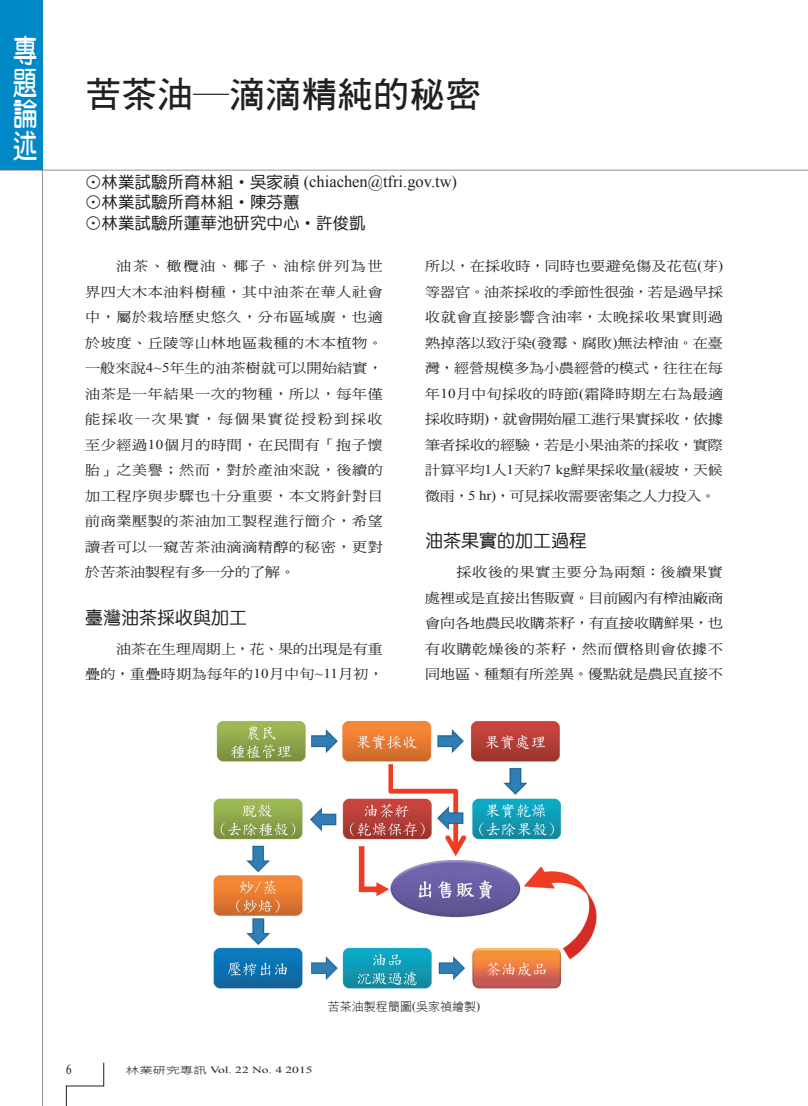
<style>
.page{position:relative;width:808px;height:1106px;background:#fff}
.page>*{position:absolute;margin:0;border:0;box-sizing:border-box;transform-origin:0 0}
.t1{font:36px "DF Hei W7 WINP BF";color:#231f20}
.t2{font:31.5px/31.5px "DF Yuan W7 WINP BF";color:#fff;text-align:justify;scale:.77 1}
.t3{font:18px "DF Yuan W5 WINP BF";color:#231f20}
.t4{font:16.5px "Times New Roman";color:#231f20}
.t5{font:16.5px/20.7px "DF Yuan W5 WINP BF";color:#231f20}
.t6{font:13.8px "Times New Roman";color:#231f20;scale:.8 1}
.t7{font:13.5px/25.5px "DF Ming W5 WINP BF";color:#231f20;text-align:justify;scale:1.11 1}
.t8{font:12px "DF Hei W3 WINP BF";color:#231f20}
.t9{font:9.45px "Times New Roman";color:#231f20;scale:1.43 1}
.s1{font-family:"DF Yuan W5 WINP BF"}
.s2{font-family:"Times New Roman"}
.s3{font-family:"DF Hei W3 WINP BF"}
</style>
<div class="page">
<hr style="left:42px;top:0;width:1px;height:1106px;background:#6c6d70">
<svg style="left:66px;top:1062px;width:38px;height:44px"></svg>
<div style="left:0;top:0;width:43px;height:170px;background:#0088c7"></div>
<hr style="left:0;top:170px;width:808px;height:1px;background:#6c6d70">
<img style="left:213px;top:721px;width:384px;height:268px">
<h2 class="t2" style="left:13px;top:35px;width:32px">專題論述</h2>
<h1 class="t1" style="left:85px;top:76px;width:397px">苦茶油―滴滴精純的秘密</h1>
<p class="t4" style="left:85px;top:170px;width:374px"><span class="s1">⊙林業試驗所育林組‧吳家禎</span> (chiachen@tfri.gov.tw)</p>
<p class="t5" style="left:85px;top:192px;width:282px">⊙林業試驗所育林組‧陳芬蕙<br>⊙林業試驗所蓮華池研究中心‧許俊凱</p>
<p class="t7" style="left:85px;top:253px;width:270px;text-indent:31px">油茶、橄欖油、椰子、油棕併列為世界四大木本油料樹種，其中油茶在華人社會中，屬於栽培歷史悠久，分布區域廣，也適於坡度、丘陵等山林地區栽種的木本植物。一般來說<span class="s2">4~5</span>年生的油茶樹就可以開始結實，油茶是一年結果一次的物種，所以，每年僅能採收一次果實，每個果實從授粉到採收至少經過<span class="s2">10</span>個月的時間，在民間有「抱子懷胎」之美譽；然而，對於產油來說，後續的加工程序與步驟也十分重要，本文將針對目前商業壓製的茶油加工製程進行簡介，希望讀者可以一窺苦茶油滴滴精醇的秘密，更對於苦茶油製程有多一分的了解。</p>
<h3 class="t3" style="left:85px;top:608px;width:163px">臺灣油茶採收與加工</h3>
<p class="t7" style="left:85px;top:636px;width:270px;text-align:right">油茶在生理周期上，花、果的出現是有重<br>疊的，重疊時期為每年的<span class="s2">10</span>月中旬<span class="s2">~11</span>月初，</p>
<p class="t7" style="left:425px;top:253px;width:270px">所以，在採收時，同時也要避免傷及花苞<span class="s2">(</span>芽<span class="s2">)</span>等器官。油茶採收的季節性很強，若是過早採收就會直接影響含油率，太晚採收果實則過熟掉落以致汙染<span class="s2">(</span>發霉、腐敗<span class="s2">)</span>無法榨油。在臺灣，經營規模多為小農經營的模式，往往在每年<span class="s2">10</span>月中旬採收的時節<span class="s2">(</span>霜降時期左右為最適採收時期<span class="s2">)</span>，就會開始雇工進行果實採收，依據筆者採收的經驗，若是小果油茶的採收，實際計算平均<span class="s2">1</span>人<span class="s2">1</span>天約<span class="s2">7 kg</span>鮮果採收量<span class="s2">(</span>緩坡，天候微雨，<span class="s2">5 hr)</span>，可見採收需要密集之人力投入。</p>
<h3 class="t3" style="left:425px;top:532px;width:163px">油茶果實的加工過程</h3>
<p class="t7" style="left:425px;top:559px;width:270px;text-indent:31px">採收後的果實主要分為兩類：後續果實處裡或是直接出售販賣。目前國內有榨油廠商會向各地農民收購茶籽，有直接收購鮮果，也有收購乾燥後的茶籽，然而價格則會依據不同地區、種類有所差異。優點就是農民直接不</p>
<p class="t8" style="left:328px;top:1000px;width:153px">苦茶油製程簡圖<span class="s2">(</span>吳家禎繪製<span class="s2">)</span></p>
<p class="t6" style="left:66px;top:1060px;width:8px">6</p>
<p class="t9" style="left:126px;top:1063px;width:132px"><span class="s3">林業研究專訊</span> Vol. 22 No. 4 2015</p>
</div>
